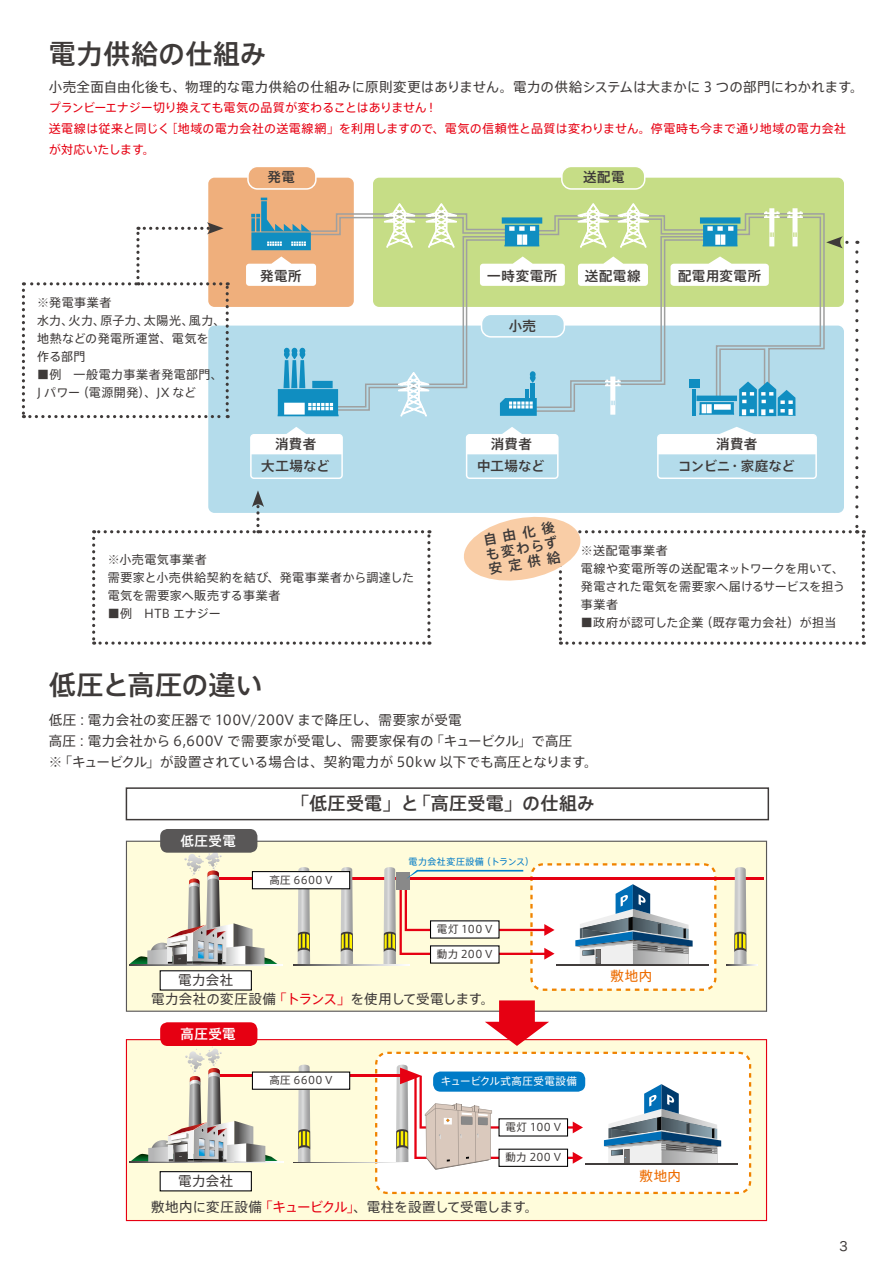
<style>
.page{position:relative;width:893px;height:1263px;background:#fff}
.page>*{position:absolute;margin:0;border:0;box-sizing:border-box;transform-origin:0 0}
.t1{font:500 27px "Axis Std";letter-spacing:.02em;color:#3e3a39}
.t2{font:500 27px "Axis Std";color:#3e3a39}
.t3{font:500 18px "Axis Std";letter-spacing:.02em;color:#3e3a39}
.t4{font:13.5px/21px "Axis Std";letter-spacing:.015em;color:#3e3a39}
.t5{font:500 13.5px/15px "Axis Std";letter-spacing:.03em;color:#3e3a39;text-align:justify}
.t6{font:13.5px "Axis Std";letter-spacing:-.01em;color:#3e3a39}
.t7{font:500 13.5px/21.6px "Axis Std";letter-spacing:-.005em;color:#3e3a39;text-align:center}
.t8{font:500 13.5px "Axis Std";letter-spacing:.035em;color:#fff}
.t9{font:13.5px "Axis Std";letter-spacing:.04em;color:#ed6c00}
.t10{font:12.75px "Hira Maru Pro W4";color:#3e3a39}
.t11{font:12px/18px "Axis Std";letter-spacing:.035em;color:#3e3a39}
.t12{font:12px/21px "Axis Std";letter-spacing:.01em;color:#e60012}
.t13{font:10.5px "Axis Std";letter-spacing:.035em;color:#3e3a39}
.t14{font:10.5px "Axis Std";letter-spacing:.035em;color:#fff}
.t15{font:9px "Axis Std";letter-spacing:.045em;color:#007bc7}
.s1{color:#e60012}
</style>
<div class="page">
<div style="left:373px;top:178px;width:471px;height:129px;background:#c6dd86;border-radius:6px"></div>
<div style="left:208px;top:178px;width:146px;height:129px;background:#efaf7c;border-radius:6px"></div>
<div style="left:248px;top:166px;width:68px;height:23px;background:#efaf7c;border-radius:9px"></div>
<div style="left:247px;top:166px;width:70px;height:24px;border:2px solid #fff;border-radius:9px"></div>
<div style="left:562px;top:166px;width:83px;height:23px;background:#c6dd86;border-radius:9px"></div>
<div style="left:561px;top:166px;width:84px;height:24px;border:2px solid #fff;border-radius:9px"></div>
<svg style="left:22px;top:198px;width:843px;height:447px"></svg>
<div style="left:126px;top:787px;width:643px;height:33px;border:1px solid #3e3a39"></div>
<div style="left:126px;top:841px;width:641px;height:171px;background:#fffcdb"></div>
<svg style="left:126px;top:1039px;width:641px;height:182px;background:#fdf0d1"></svg>
<svg style="left:375px;top:1052px;width:376px;height:142px"></svg>
<hr style="left:214px;top:877px;width:549px;height:3px;background:#e60012">
<svg style="left:129px;top:964px;width:154px;height:1px"></svg>
<svg style="left:129px;top:849px;width:149px;height:115px;background:#e0dcc6"></svg>
<svg style="left:298px;top:867px;width:12px;height:97px"></svg>
<svg style="left:341px;top:867px;width:12px;height:97px"></svg>
<svg style="left:734px;top:867px;width:13px;height:97px"></svg>
<svg style="left:396px;top:1064px;width:187px;height:106px"></svg>
<hr style="left:585px;top:1164px;width:152px;height:1px;background:#413d3c">
<svg style="left:604px;top:1084px;width:117px;height:80px"></svg>
<svg style="left:485px;top:1000px;width:64px;height:46px"></svg>
<hr style="left:214px;top:1075px;width:191px;height:2px;background:#e60012">
<svg style="left:298px;top:1064px;width:12px;height:98px"></svg>
<svg style="left:130px;top:1162px;width:153px;height:1px"></svg>
<svg style="left:130px;top:1046px;width:149px;height:116px;background:#e1ddc6"></svg>
<svg style="left:294px;top:964px;width:89px;height:1px"></svg>
<svg style="left:726px;top:964px;width:32px;height:1px"></svg>
<svg style="left:294px;top:1162px;width:116px;height:1px"></svg>
<svg style="left:383px;top:863px;width:333px;height:128px"></svg>
<div style="left:433px;top:1071px;width:152px;height:21px;background:#007bc7;border-radius:8px"></div>
<div style="left:499px;top:1149px;width:68px;height:17px;background:#fff"></div>
<div style="left:498px;top:1148px;width:70px;height:19px;border:1px solid #000"></div>
<div style="left:430px;top:946px;width:69px;height:17px;background:#fff"></div>
<div style="left:160px;top:1172px;width:91px;height:19px;background:#fff"></div>
<div style="left:160px;top:1171px;width:92px;height:20px;border:1px solid #000"></div>
<div style="left:160px;top:971px;width:91px;height:19px;background:#fff"></div>
<div style="left:252px;top:1072px;width:98px;height:17px;background:#fff"></div>
<div style="left:252px;top:1071px;width:98px;height:19px;border:1px solid #000"></div>
<div style="left:160px;top:1022px;width:97px;height:24px;background:#e60012;border-radius:8px"></div>
<div style="left:160px;top:829px;width:97px;height:24px;background:#595757;border-radius:8px"></div>
<div style="left:252px;top:871px;width:98px;height:18px;background:#fff"></div>
<div style="left:252px;top:871px;width:98px;height:18px;border:1px solid #000"></div>
<div style="left:499px;top:1119px;width:68px;height:17px;background:#fff"></div>
<div style="left:430px;top:921px;width:69px;height:17px;background:#fff"></div>
<h1 class="t1" style="left:49px;top:34px;width:219px">電力供給の仕組み</h1>
<p class="t4" style="left:49px;top:76px;width:816px">小売全面自由化後も、物理的な電力供給の仕組みに原則変更はありません。電力の供給システムは大まかに 3 つの部門にわかれます。</p>
<p class="t12" style="left:49px;top:96px;width:799px">プランビーエナジー切り換えても電気の品質が変わることはありません！<br>送電線は従来と同じく［地域の電力会社の送電線網」を利用しますので、電気の信頼性と品質は変わりません。停電時も今まで通り地域の電力会社が対応いたします。</p>
<p class="t11" style="left:37px;top:292px;width:190px">※発電事業者<br>水力、火力、原子力、太陽光、風力、地熱などの発電所運営、電気を<br>作る部門</p>
<p class="t11" style="left:37px;top:364px;width:187px">■例　一般電力事業者発電部門、<br>J パワー（電源開発）、JX など</p>
<p class="t5" style="left:268px;top:169px;width:29px">発電</p>
<p class="t5" style="left:260px;top:267px;width:43px">発電所</p>
<p class="t5" style="left:583px;top:169px;width:43px">送配電</p>
<p class="t5" style="left:487px;top:267px;width:72px">一時変電所</p>
<p class="t5" style="left:585px;top:267px;width:57px">送配電線</p>
<p class="t5" style="left:509px;top:317px;width:29px">小売</p>
<p class="t5" style="left:678px;top:267px;width:85px">配電用変電所</p>
<p class="t5" style="left:275px;top:436px;width:43px">消費者</p>
<p class="t5" style="left:491px;top:436px;width:43px">消費者</p>
<p class="t5" style="left:261px;top:457px;width:70px">大工場など</p>
<p class="t5" style="left:477px;top:457px;width:69px">中工場など</p>
<p class="t7" style="left:678px;top:433px;width:118px">消費者<br>コンビニ・家庭など</p>
<p class="t11" style="left:108px;top:550px;width:308px">※小売電気事業者<br>需要家と小売供給契約を結び、発電事業者から調達した電気を需要家へ販売する事業者</p>
<p class="t11" style="left:108px;top:604px;width:114px">■例　HTB エナジー</p>
<p class="t5" style="left:482px;top:531px;width:74px;rotate:-10deg">自由化後も変わらず安定供給</p>
<p class="t11" style="left:581px;top:541px;width:266px">※送配電事業者<br>電線や変電所等の送配電ネットワークを用いて、発電された電気を需要家へ届けるサービスを担う事業者</p>
<p class="t11" style="left:581px;top:613px;width:257px">■政府が認可した企業（既存電力会社）が担当</p>
<h1 class="t2" style="left:49px;top:665px;width:215px">低圧と高圧の違い</h1>
<p class="t4" style="left:49px;top:709px;width:550px">低圧：電力会社の変圧器で 100V/200V まで降圧し、需要家が受電<br>高圧：電力会社から 6,600V で需要家が受電し、需要家保有の「キュービクル」で高圧<br>※「キュービクル」が設置されている場合は、契約電力が 50kw 以下でも高圧となります。</p>
<h2 class="t3" style="left:291px;top:790px;width:305px">「低圧受電」と「高圧受電」の仕組み</h2>
<p class="t8" style="left:180px;top:830px;width:57px">低圧受電</p>
<p class="t13" style="left:269px;top:872px;width:65px">高圧 6600 V</p>
<p class="t4" style="left:178px;top:968px;width:57px">電力会社</p>
<p class="t15" style="left:408px;top:855px;width:127px">電力会社変圧設備（トランス）</p>
<p class="t13" style="left:437px;top:921px;width:57px">電灯 100 V</p>
<p class="t13" style="left:437px;top:946px;width:57px">動力 200 V</p>
<p class="t4" style="left:151px;top:988px;width:345px">電力会社の変圧設備<span class="s1">「トランス」</span>を使用して受電します。</p>
<p class="t8" style="left:181px;top:1023px;width:57px">高圧受電</p>
<p class="t13" style="left:269px;top:1072px;width:65px">高圧 6600 V</p>
<p class="t4" style="left:178px;top:1169px;width:57px">電力会社</p>
<p class="t14" style="left:441px;top:1073px;width:138px">キュービクル式高圧受電設備</p>
<p class="t13" style="left:505px;top:1119px;width:57px">電灯 100 V</p>
<p class="t13" style="left:505px;top:1149px;width:57px">動力 200 V</p>
<p class="t6" style="left:151px;top:1197px;width:389px">敷地内に変圧設備<span class="s1">「キュービクル」</span>、電柱を設置して受電します。</p>
<p class="t9" style="left:611px;top:966px;width:43px">敷地内</p>
<p class="t9" style="left:639px;top:1166px;width:43px">敷地内</p>
<p class="t10" style="left:840px;top:1235px;width:10px">3</p>
</div>
